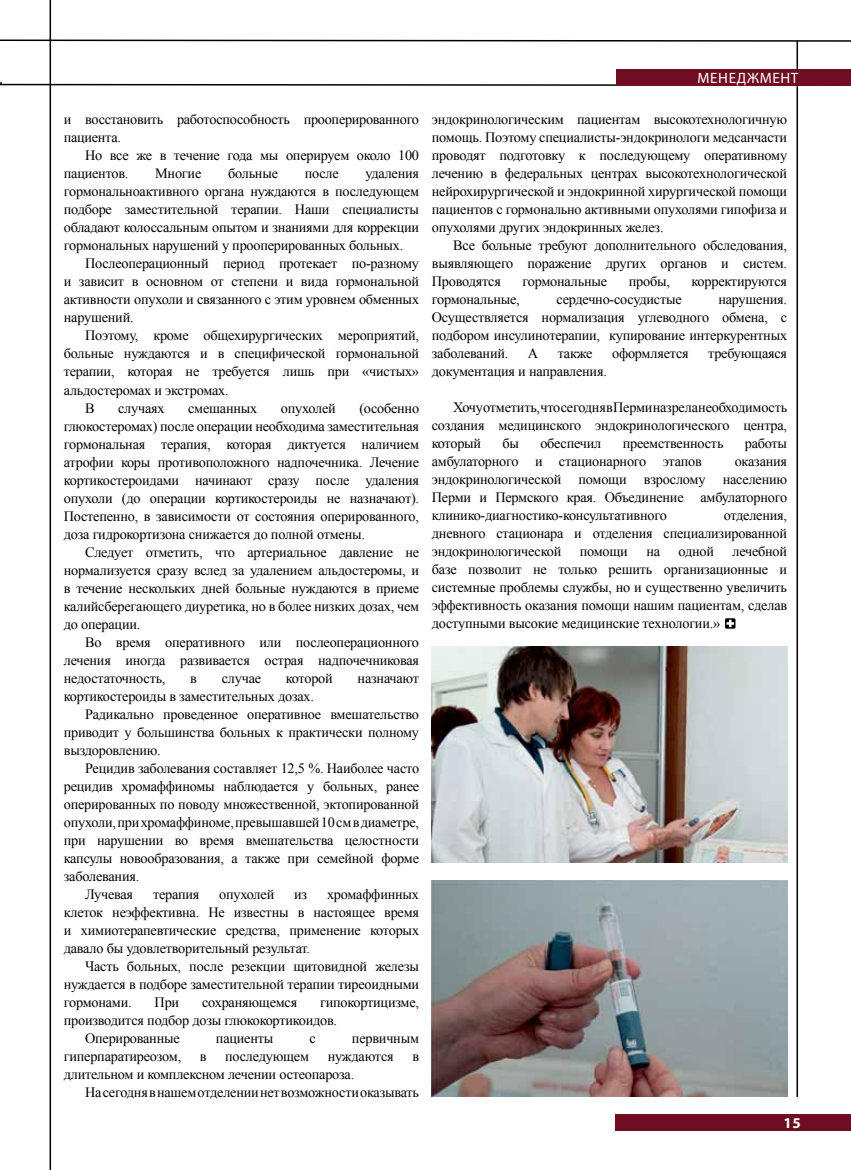
<style>
.page{position:relative;width:851px;height:1170px;background:#fff}
.page>*{position:absolute;margin:0;border:0;box-sizing:border-box;transform-origin:0 0}
.t1{font:15px "Myriad Pro";letter-spacing:.04em;color:#fff}
.t2{font:700 15px "Myriad Pro";color:#fff}
.t3{font:14.25px/18px "Times New Roman";letter-spacing:-.015em;color:#000;text-align:justify}
</style>
<div class="page">
<hr style="left:50px;top:0;width:1px;height:1169px;background:#000">
<hr style="left:796px;top:41px;width:1px;height:1055px;background:#000">
<div style="left:615px;top:1114px;width:235px;height:16px;background:#700d21"></div>
<svg style="left:0;top:81px;width:798px;height:6px"></svg>
<svg style="left:0;top:38px;width:850px;height:4px"></svg>
<div style="left:616px;top:70px;width:234px;height:16px;background:#700d21"></div>
<img style="left:431px;top:880px;width:356px;height:216px">
<img style="left:432px;top:646px;width:355px;height:216px">
<svg style="left:725px;top:618px;width:10px;height:10px"></svg>
<svg style="left:726px;top:619px;width:7px;height:8px"></svg>
<p class="t3" style="left:64px;top:110px;width:357px">и восстановить работоспособность прооперированного пациента.</p>
<p class="t3" style="left:64px;top:146px;width:357px;text-indent:21px">Но все же в течение года мы оперируем около 100 пациентов.</p>
<p class="t3" style="left:155px;top:164px;width:48px">Многие</p>
<p class="t3" style="left:228px;top:164px;width:52px">больные</p>
<p class="t3" style="left:305px;top:164px;width:36px">после</p>
<p class="t3" style="left:64px;top:164px;width:357px;text-indent:301px">удаления гормональноактивного органа нуждаются в последующем подборе заместительной терапии. Наши специалисты обладают колоссальным опытом и знаниями для коррекции гормональных нарушений у прооперированных больных.</p>
<p class="t3" style="left:64px;top:254px;width:357px;text-indent:21px">Послеоперационный период протекает по-разному и зависит в основном от степени и вида гормональной активности опухоли и связанного с этим уровнем обменных нарушений.</p>
<p class="t3" style="left:85px;top:326px;width:335px">Поэтому, кроме общехирургических мероприятий,</p>
<p class="t3" style="left:64px;top:344px;width:357px">больные нуждаются и в специфической гормональной</p>
<p class="t3" style="left:64px;top:362px;width:357px">терапии, которая не требуется лишь при «чистых»</p>
<p class="t3" style="left:64px;top:380px;width:166px">альдостеромах и экстромах.</p>
<p class="t3" style="left:85px;top:398px;width:11px">В</p>
<p class="t3" style="left:118px;top:398px;width:48px">случаях</p>
<p class="t3" style="left:188px;top:398px;width:71px">смешанных</p>
<p class="t3" style="left:281px;top:398px;width:56px">опухолей</p>
<p class="t3" style="left:64px;top:398px;width:357px;text-indent:295px">(особенно глюкостеромах) после операции необходима заместительная гормональная терапия, которая диктуется наличием атрофии коры противоположного надпочечника. Лечение кортикостероидами начинают сразу после удаления опухоли (до операции кортикостероиды не назначают).<br>Постепенно, в зависимости от состояния оперированного, доза гидрокортизона снижается до полной отмены.</p>
<p class="t3" style="left:64px;top:542px;width:357px;text-indent:21px">Следует отметить, что артериальное давление не нормализуется сразу вслед за удалением альдостеромы, и в течение нескольких дней больные нуждаются в приеме калийсберегающего диуретика, но в более низких дозах, чем до операции.</p>
<p class="t3" style="left:64px;top:632px;width:357px;text-indent:21px">Во время оперативного или послеоперационного лечения иногда развивается острая надпочечниковая недостаточность,</p>
<p class="t3" style="left:190px;top:668px;width:8px">в</p>
<p class="t3" style="left:222px;top:668px;width:41px">случае</p>
<p class="t3" style="left:286px;top:668px;width:48px">которой</p>
<p class="t3" style="left:357px;top:668px;width:63px">назначают</p>
<p class="t3" style="left:64px;top:686px;width:252px">кортикостероиды в заместительных дозах.</p>
<p class="t3" style="left:85px;top:704px;width:335px">Радикально проведенное оперативное вмешательство</p>
<p class="t3" style="left:64px;top:722px;width:357px">приводит у большинства больных к практически полному</p>
<p class="t3" style="left:64px;top:740px;width:98px">выздоровлению.</p>
<p class="t3" style="left:85px;top:758px;width:335px">Рецидив заболевания составляет 12,5 %. Наиболее часто</p>
<p class="t3" style="left:64px;top:776px;width:357px">рецидив хромаффиномы наблюдается у больных, ранее</p>
<p class="t3" style="left:64px;top:794px;width:357px">оперированных по поводу множественной, эктопированной</p>
<p class="t3" style="left:64px;top:812px;width:357px">опухоли, при хромаффиноме, превышавшей 10 см в диаметре,</p>
<p class="t3" style="left:64px;top:830px;width:357px">при нарушении во время вмешательства целостности</p>
<p class="t3" style="left:64px;top:848px;width:357px">капсулы новообразования, а также при семейной форме</p>
<p class="t3" style="left:64px;top:866px;width:77px">заболевания.</p>
<p class="t3" style="left:85px;top:884px;width:50px">Лучевая</p>
<p class="t3" style="left:153px;top:884px;width:48px">терапия</p>
<p class="t3" style="left:219px;top:884px;width:56px">опухолей</p>
<p class="t3" style="left:294px;top:884px;width:15px">из</p>
<p class="t3" style="left:64px;top:884px;width:357px;text-indent:263px">хромаффинных клеток неэффективна. Не известны в настоящее время и химиотерапевтические средства, применение которых давало бы удовлетворительный результат.</p>
<p class="t3" style="left:64px;top:956px;width:357px;text-indent:21px">Часть больных, после резекции щитовидной железы нуждается в подборе заместительной терапии тиреоидными гормонами.</p>
<p class="t3" style="left:155px;top:992px;width:26px">При</p>
<p class="t3" style="left:202px;top:992px;width:97px">сохраняющемся</p>
<p class="t3" style="left:320px;top:992px;width:100px">гипокортицизме,</p>
<p class="t3" style="left:64px;top:1010px;width:275px">производится подбор дозы глюкокортикоидов.</p>
<p class="t3" style="left:85px;top:1028px;width:96px">Оперированные</p>
<p class="t3" style="left:216px;top:1028px;width:59px">пациенты</p>
<p class="t3" style="left:309px;top:1028px;width:8px">с</p>
<p class="t3" style="left:352px;top:1028px;width:69px">первичным</p>
<p class="t3" style="left:64px;top:1046px;width:119px">гиперпаратиреозом,</p>
<p class="t3" style="left:200px;top:1046px;width:8px">в</p>
<p class="t3" style="left:225px;top:1046px;width:85px">последующем</p>
<p class="t3" style="left:327px;top:1046px;width:68px">нуждаются</p>
<p class="t3" style="left:412px;top:1046px;width:8px">в</p>
<p class="t3" style="left:85px;top:1064px;width:335px;text-indent:-21px">длительном и комплексном лечении остеопароза.<br>На сегодня в нашем отделении нет возможности оказывать</p>
<p class="t1" style="left:697px;top:68px;width:102px">МЕНЕДЖМЕНТ</p>
<p class="t3" style="left:432px;top:110px;width:357px">эндокринологическим пациентам высокотехнологичную помощь. Поэтому специалисты-эндокринологи медсанчасти проводят подготовку к последующему оперативному лечению в федеральных центрах высокотехнологической нейрохирургической и эндокринной хирургической помощи пациентов с гормонально активными опухолями гипофиза и опухолями других эндокринных желез.</p>
<p class="t3" style="left:432px;top:236px;width:357px;text-indent:21px">Все больные требуют дополнительного обследования, выявляющего поражение других органов и систем.<br>Проводятся</p>
<p class="t3" style="left:522px;top:272px;width:86px">гормональные</p>
<p class="t3" style="left:628px;top:272px;width:43px">пробы,</p>
<p class="t3" style="left:691px;top:272px;width:97px">корректируются</p>
<p class="t3" style="left:432px;top:290px;width:357px;text-indent:286px">нарушения.<br>Осуществляется нормализация углеводного обмена, с подбором инсулинотерапии, купирование интеркурентных заболеваний.</p>
<p class="t3" style="left:432px;top:290px;width:89px">гормональные,</p>
<p class="t3" style="left:556px;top:290px;width:127px">сердечно-сосудистые</p>
<p class="t3" style="left:528px;top:344px;width:12px">А</p>
<p class="t3" style="left:557px;top:344px;width:36px">также</p>
<p class="t3" style="left:612px;top:344px;width:78px">оформляется</p>
<p class="t3" style="left:708px;top:344px;width:80px">требующаяся</p>
<p class="t3" style="left:432px;top:362px;width:176px">документация и направления.</p>
<p class="t3" style="left:432px;top:398px;width:357px;text-indent:21px">Хочу отметить, что сегодня в Перми назрела необходимость создания медицинского эндокринологического центра, который</p>
<p class="t3" style="left:502px;top:434px;width:18px">бы</p>
<p class="t3" style="left:540px;top:434px;width:62px">обеспечил</p>
<p class="t3" style="left:622px;top:434px;width:102px">преемственность</p>
<p class="t3" style="left:744px;top:434px;width:44px">работы</p>
<p class="t3" style="left:432px;top:452px;width:271px">амбулаторного и стационарного этапов</p>
<p class="t3" style="left:432px;top:452px;width:357px;text-indent:303px">оказания эндокринологической помощи взрослому населению Перми и Пермского края. Объединение амбулаторного клинико-диагностико-консультативного</p>
<p class="t3" style="left:432px;top:506px;width:357px;text-indent:292px">отделения, дневного стационара и отделения специализированной эндокринологической</p>
<p class="t3" style="left:432px;top:542px;width:357px;text-indent:300px">лечебной базе позволит не только решить организационные и системные проблемы службы, но и существенно увеличить эффективность оказания помощи нашим пациентам, сделав доступными высокие медицинские технологии.»</p>
<p class="t3" style="left:579px;top:542px;width:50px">помощи</p>
<p class="t3" style="left:646px;top:542px;width:15px">на</p>
<p class="t3" style="left:678px;top:542px;width:37px">одной</p>
<p class="t2" style="left:783px;top:1113px;width:19px">15</p>
</div>
